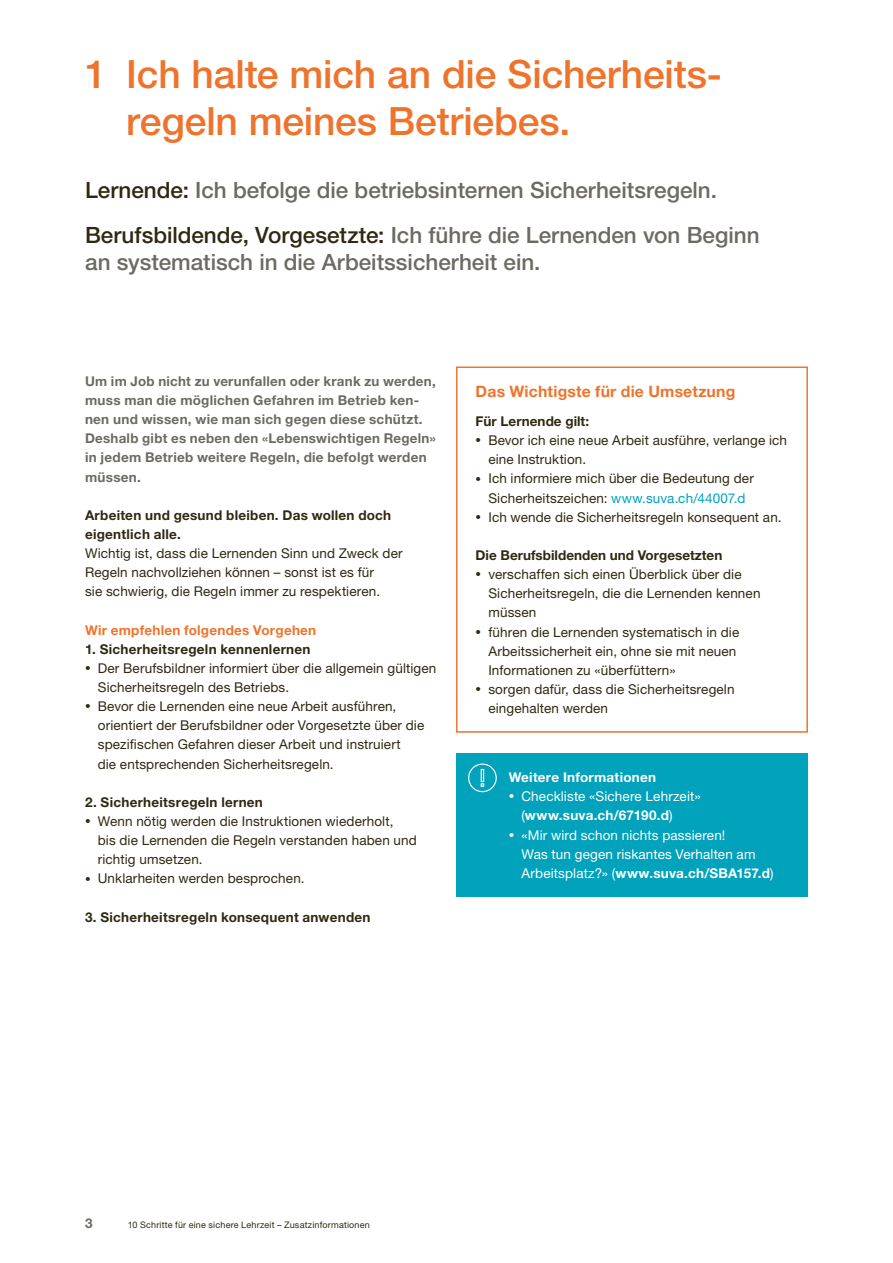
<style>
.page{position:relative;width:893px;height:1263px;background:#fff}
.page>*{position:absolute;margin:0;border:0;box-sizing:border-box;transform-origin:0 0}
.t1{font:500 39px/46.8px "Helvetica Neue LT Std";letter-spacing:-.005em;color:#ee742d}
.t2{font:500 22.5px/45px "Helvetica Neue LT Std";color:#6d6a63}
.t3{font:700 15.75px "Helvetica Neue LT Std";letter-spacing:.01em;color:#ee742d}
.t4{font:13.5px/19.2px "Helvetica Neue LT Std";letter-spacing:.01em;color:#2f2912}
.t5{font:700 13.5px/19.2px "Helvetica Neue LT Std";letter-spacing:.02em;color:#6d6a63}
.t6{font:700 13.5px/19.2px "Helvetica Neue LT Std";letter-spacing:.02em;color:#2f2912}
.t7{font:13.5px/19.2px "Helvetica Neue LT Std";letter-spacing:.01em;color:#fff}
.t8{font:700 13.5px "Helvetica Neue LT Std";color:#2f2912}
.t9{font:700 13.5px "Helvetica Neue LT Std";letter-spacing:.02em;color:#ee742d}
.t10{font:700 13.5px "Helvetica Neue LT Std";letter-spacing:.02em;color:#fff}
.t11{font:9px "Helvetica Neue LT Std";letter-spacing:.025em;color:#2f2912}
.s1{color:#2f2912}
.s2{font-size:11.25px}
.s3{color:#00a2bc}
.s4{font-weight:700}
</style>
<div class="page">
<div style="left:456px;top:753px;width:352px;height:144px;background:#00a2bc"></div>
<svg style="left:468px;top:763px;width:29px;height:29px"></svg>
<div style="left:456px;top:366px;width:352px;height:367px;border:2px solid #ee742d"></div>
<h1 class="t1" style="left:126px;top:51px;width:593px;text-indent:-41px">1 Ich halte mich an die Sicherheits&shy;regeln meines Betriebes.</h1>
<h2 class="t2" style="left:85px;top:167px;width:676px"><span class="s1">Lernende:</span> Ich befolge die betriebsinternen Sicherheitsregeln.<br><span class="s1">Berufsbildende, Vorgesetzte:</span> Ich führe die Lernenden von Beginn</h2>
<h2 class="t2" style="left:85px;top:239px;width:457px">an systematisch in die Arbeitssicherheit ein.</h2>
<p class="t5" style="left:85px;top:371px;width:352px">Um im Job nicht zu verunfallen oder krank zu werden, muss man die möglichen Gefahren im Betrieb ken&shy;nen und wissen, wie man sich gegen diese schützt.<br>Deshalb gibt es neben den «Lebenswichtigen Regeln» in jedem Betrieb weitere Regeln, die befolgt werden müssen.</p>
<p class="t6" style="left:85px;top:505px;width:308px">Arbeiten und gesund bleiben. Das wollen doch eigentlich alle.</p>
<p class="t4" style="left:85px;top:543px;width:319px">Wichtig ist, dass die Lernenden Sinn und Zweck der<br>Regeln nachvollziehen können – sonst ist es für<br>sie schwierig, die Regeln immer zu respektieren.</p>
<p class="t9" style="left:85px;top:621px;width:233px">Wir empfehlen folgendes Vorgehen</p>
<p class="t6" style="left:85px;top:639px;width:227px">1. Sicherheitsregeln kennenlernen</p>
<p class="t4" style="left:98px;top:658px;width:340px;text-indent:-13px"><span class="s2">•</span> Der Berufsbildner informiert über die allgemein gültigen<br>Sicherheitsregeln des Betriebs.</p>
<p class="t4" style="left:98px;top:697px;width:328px;text-indent:-13px"><span class="s2">•</span> Bevor die Lernenden eine neue Arbeit ausführen, orientiert der Berufsbildner oder Vorgesetzte über die spezifischen Gefahren dieser Arbeit und instruiert<br>die entsprechenden Sicherheitsregeln.</p>
<p class="t6" style="left:85px;top:792px;width:179px">2. Sicherheitsregeln lernen</p>
<p class="t4" style="left:98px;top:811px;width:321px;text-indent:-13px"><span class="s2">•</span> Wenn nötig werden die Instruktionen wiederholt,<br>bis die Lernenden die Regeln verstanden haben und richtig umsetzen.</p>
<p class="t4" style="left:85px;top:869px;width:221px"><span class="s2">•</span> Unklarheiten werden besprochen.</p>
<p class="t6" style="left:85px;top:907px;width:287px">3. Sicherheitsregeln konsequent anwenden</p>
<p class="t3" style="left:476px;top:382px;width:261px">Das Wichtigste für die Umsetzung</p>
<p class="t8" style="left:476px;top:413px;width:115px">Für Lernende gilt:</p>
<p class="t4" style="left:488px;top:431px;width:300px;text-indent:-13px"><span class="s2">•</span> Bevor ich eine neue Arbeit ausführe, verlange ich eine Instruktion.</p>
<p class="t4" style="left:476px;top:469px;width:280px;text-align:center"><span class="s2">•</span> Ich informiere mich über die Bedeutung der<br>Sicherheitszeichen: <span class="s3">www.suva.ch/44007.d</span></p>
<p class="t4" style="left:476px;top:507px;width:307px"><span class="s2">•</span> Ich wende die Sicherheitsregeln konsequent an.</p>
<p class="t8" style="left:476px;top:547px;width:248px">Die Berufsbildenden und Vorgesetzten</p>
<p class="t4" style="left:488px;top:564px;width:274px;text-indent:-13px"><span class="s2">•</span> verschaffen sich einen Überblick über die<br>Sicherheitsregeln, die die Lernenden kennen müssen</p>
<p class="t4" style="left:488px;top:622px;width:252px;text-indent:-13px"><span class="s2">•</span> führen die Lernenden systematisch in die<br>Arbeitssicherheit ein, ohne sie mit neuen<br>Informationen zu «überfüttern»</p>
<p class="t4" style="left:488px;top:679px;width:248px;text-indent:-13px"><span class="s2">•</span> sorgen dafür, dass die Sicherheitsregeln eingehalten werden</p>
<p class="t10" style="left:509px;top:769px;width:149px">Weitere Informationen</p>
<p class="t7" style="left:521px;top:787px;width:181px;text-indent:-13px"><span class="s2">•</span> Checkliste «Sichere Lehrzeit» (<span class="s4">www.suva.ch/67190.d</span>)</p>
<p class="t7" style="left:521px;top:825px;width:254px;text-indent:-13px"><span class="s2">•</span> «Mir wird schon nichts passieren!<br>Was tun gegen riskantes Verhalten am<br>Arbeitsplatz?» (<span class="s4">www.suva.ch/SBA157.d</span>)</p>
<p class="t5" style="left:85px;top:1213px;width:9px">3</p>
<p class="t11" style="left:128px;top:1219px;width:244px">10 Schritte für eine sichere Lehrzeit – Zusatzinformationen</p>
</div>
